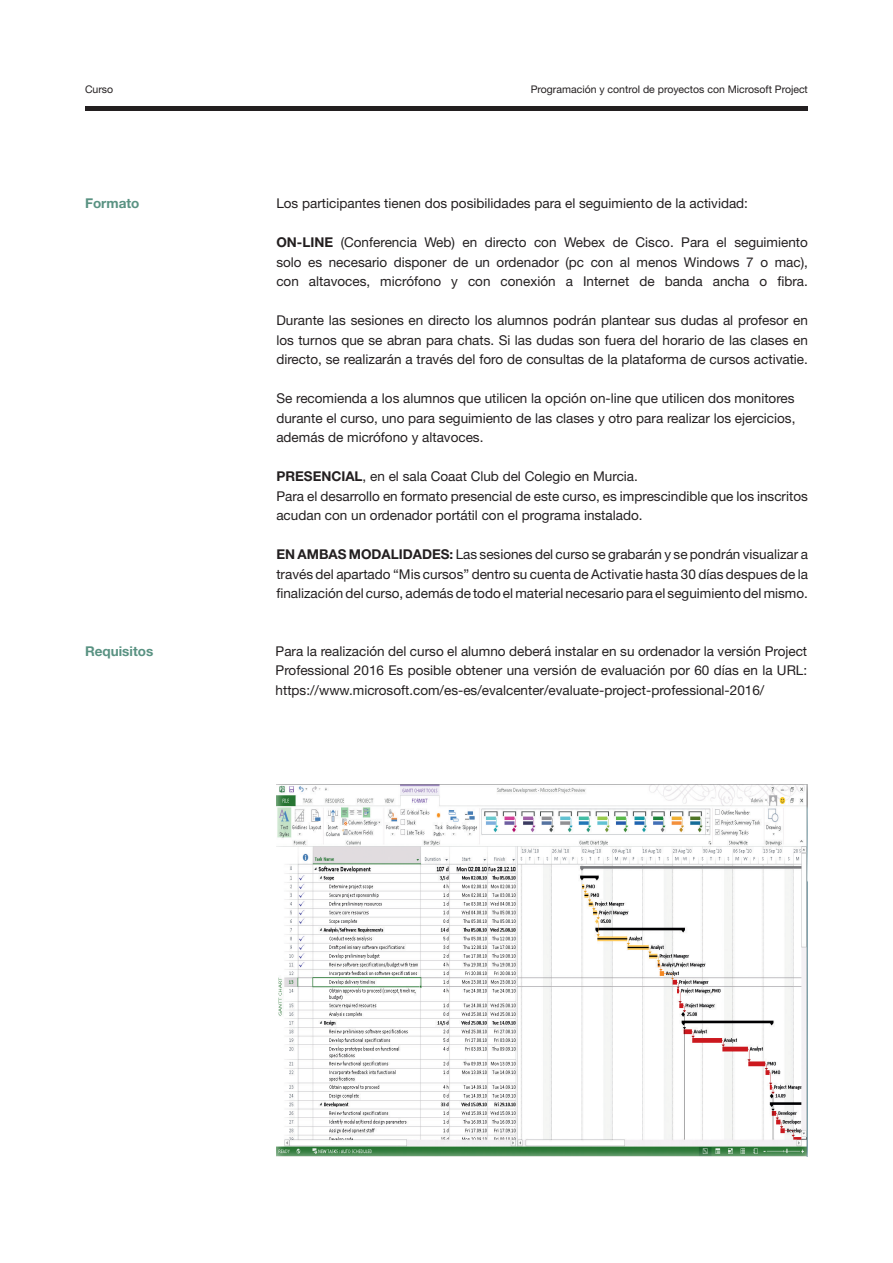
<style>
.page{position:relative;width:893px;height:1263px;background:#fff}
.page>*{position:absolute;margin:0;border:0;box-sizing:border-box;transform-origin:0 0}
.t1{font:13.5px/19.5px "Helvetica Neue LT Std";color:#231f20;text-align:justify}
.t2{font:700 13.5px "Helvetica Neue LT Std";color:#599282}
.t3{font:10.5px "Helvetica Neue LT Std";color:#231f20}
.s1{font-weight:700}
</style>
<div class="page">
<div style="left:85px;top:106px;width:723px;height:5px;background:#231f20"></div>
<div style="left:275px;top:784px;width:534px;height:373px;background:#fff;opacity:.75"></div>
<p class="t3" style="left:85px;top:83px;width:30px">Curso</p>
<p class="t3" style="left:531px;top:83px;width:279px">Programación y control de proyectos con Microsoft Project</p>
<p class="t2" style="left:85px;top:195px;width:56px">Formato</p>
<p class="t2" style="left:85px;top:642px;width:70px">Requisitos</p>
<p class="t1" style="left:276px;top:194px;width:473px">Los participantes tienen dos posibilidades para el seguimiento de la actividad:</p>
<p class="t1" style="left:276px;top:233px;width:533px"><span class="s1">ON-LINE</span> (Conferencia Web) en directo con Webex de Cisco. Para el seguimiento solo es necesario disponer de un ordenador (pc con al menos Windows 7 o mac), con altavoces, micrófono y con conexión a Internet de banda ancha o fibra.</p>
<p class="t1" style="left:276px;top:311px;width:533px">Durante las sesiones en directo los alumnos podrán plantear sus dudas al profesor en los turnos que se abran para chats. Si las dudas son fuera del horario de las clases en directo, se realizarán a través del foro de consultas de la plataforma de cursos activatie.</p>
<p class="t1" style="left:276px;top:389px;width:521px">Se recomienda a los alumnos que utilicen la opción on-line que utilicen dos monitores durante el curso, uno para seguimiento de las clases y otro para realizar los ejercicios, además de micrófono y altavoces.</p>
<p class="t1" style="left:276px;top:467px;width:363px"><span class="s1">PRESENCIAL</span>, en el sala Coaat Club del Colegio en Murcia.</p>
<p class="t1" style="left:276px;top:486px;width:533px">Para el desarrollo en formato presencial de este curso, es imprescindible que los inscritos acudan con un ordenador portátil con el programa instalado.</p>
<p class="t1" style="left:276px;top:545px;width:533px"><span class="s1">EN AMBAS MODALIDADES:</span> Las sesiones del curso se grabarán y se pondrán visualizar a través del apartado “Mis cursos” dentro su cuenta de Activatie hasta 30 días despues de la finalización del curso, además de todo el material necesario para el seguimiento del mismo.</p>
<p class="t1" style="left:276px;top:641px;width:533px">Para la realización del curso el alumno deberá instalar en su ordenador la versión Project Professional 2016 Es posible obtener una versión de evaluación por 60 días en la URL: https://www.microsoft.com/es-es/evalcenter/evaluate-project-professional-2016/</p>
</div>
